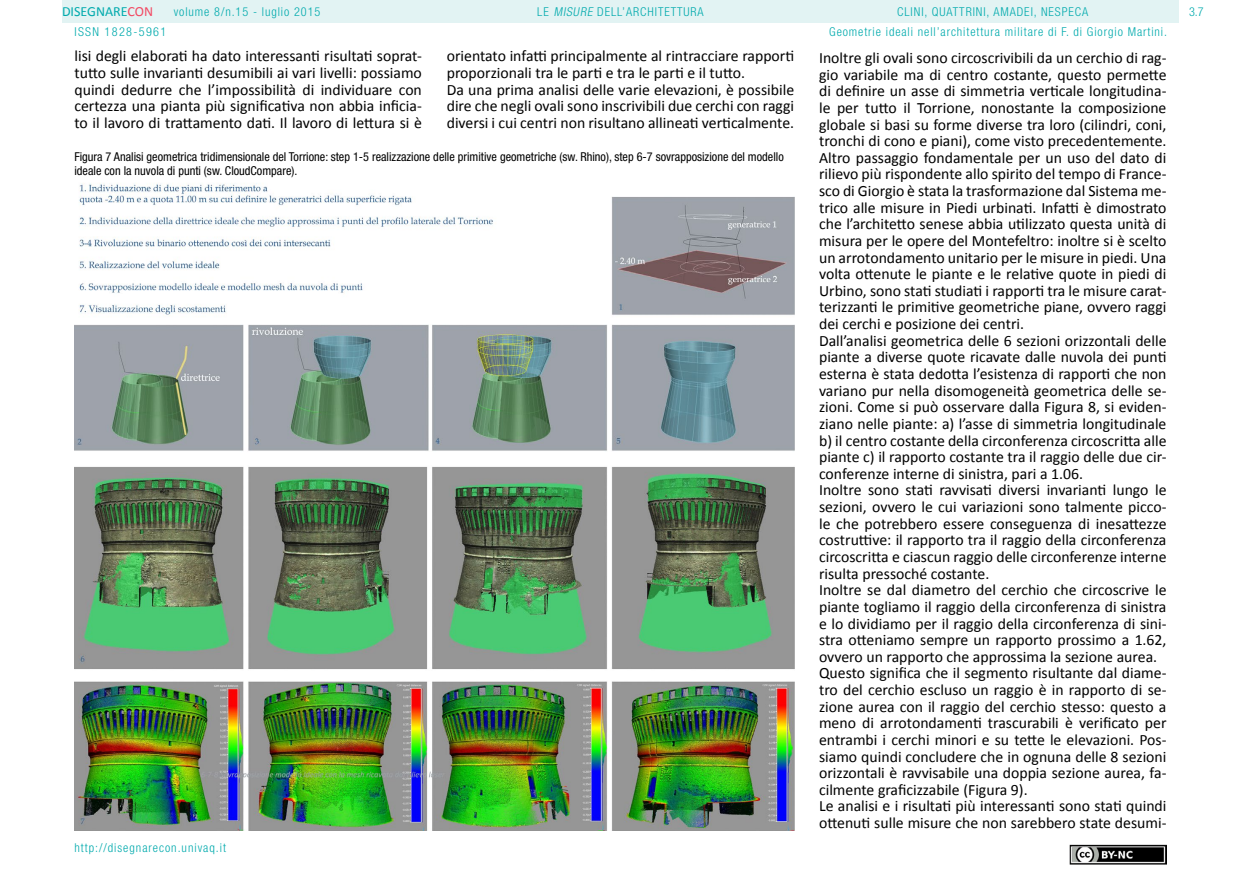
<style>
.page{position:relative;width:1241px;height:893px;background:#fff}
.page>*{position:absolute;margin:0;border:0;box-sizing:border-box;transform-origin:0 0}
.t1{font:15.75px/16.6px "Calibri";color:#000}
.t2{font:14px "Calibri";color:#00aaad}
.t3{font:condensed 12.25px/14px "Helvetica Neue LT Std";color:#000}
.t4{font:300 condensed 12.25px/19.4px "Helvetica Neue LT Std";letter-spacing:.075em;color:#00aaad}
.t5{font:300 condensed 12.25px "Helvetica Neue LT Std";letter-spacing:.11em;color:#00aaad}
.s1{color:#f24862}
.s2{font-style:italic}
</style>
<div class="page">
<div style="left:62px;top:0;width:1116px;height:23px;background:#e2f3f3"></div>
<img style="left:1069px;top:845px;width:97px;height:19px">
<img style="left:74px;top:183px;width:720px;height:648px">
<p class="t2" style="left:62px;top:3px;width:93px">DISEGNARE<span class="s1">CON</span></p>
<p class="t4" style="left:897px;top:2px;width:13px">Clini</p>
<p class="t4" style="left:924px;top:2px;width:22px">, quattrini</p>
<p class="t4" style="left:986px;top:2px;width:15px">, amadei</p>
<p class="t4" style="left:174px;top:2px;width:148px">volume 8/n.15 - luglio 2015</p>
<p class="t4" style="left:537px;top:2px;width:168px">LE <span class="s2">MISURE</span> DELL’ARCHITETTURA</p>
<p class="t4" style="left:1188px;top:2px;width:16px">3.7</p>
<p class="t4" style="left:829px;top:2px;width:339px;text-indent:205px">, nespeca<br>Geometrie ideali nell’architettura militare di F. di Giorgio Martini.</p>
<p class="t5" style="left:74px;top:24px;width:93px">ISSN 1828-5961</p>
<p class="t1" style="left:74px;top:47px;width:349px;text-align:justify">lisi degli elaborati ha dato interessanti risultati soprat&shy;tutto sulle invarianti desumibili ai vari livelli: possiamo quindi dedurre che l’impossibilità di individuare con certezza una pianta più significativa non abbia inficia&shy;to il lavoro di trattamento dati. Il lavoro di lettura si è</p>
<p class="t1" style="left:446px;top:47px;width:349px">orientato infatti principalmente al rintracciare rapporti proporzionali tra le parti e tra le parti e il tutto.<br>Da una prima analisi delle varie elevazioni, è possibile dire che negli ovali sono inscrivibili due cerchi con raggi diversi i cui centri non risultano allineati verticalmente.</p>
<p class="t1" style="left:819px;top:49px;width:349px">Inoltre gli ovali sono circoscrivibili da un cerchio di rag&shy;gio variabile ma di centro costante, questo permette di definire un asse di simmetria verticale longitudina&shy;le per tutto il Torrione, nonostante la composizione globale si basi su forme diverse tra loro (cilindri, coni, tronchi di cono e piani), come visto precedentemente.<br>Altro passaggio fondamentale per un uso del dato di rilievo più rispondente allo spirito del tempo di France&shy;sco di Giorgio è stata la trasformazione dal Sistema me&shy;trico alle misure in Piedi urbinati. Infatti è dimostrato che l’architetto senese abbia utilizzato questa unità di misura per le opere del Montefeltro: inoltre si è scelto un arrotondamento unitario per le misure in piedi. Una volta ottenute le piante e le relative quote in piedi di Urbino, sono stati studiati i rapporti tra le misure carat&shy;terizzanti le primitive geometriche piane, ovvero raggi dei cerchi e posizione dei centri.<br>Dall’analisi geometrica delle 6 sezioni orizzontali delle piante a diverse quote ricavate dalle nuvola dei punti esterna è stata dedotta l’esistenza di rapporti che non variano pur nella disomogeneità geometrica delle se&shy;zioni. Come si può osservare dalla Figura 8, si eviden&shy;ziano nelle piante: a) l’asse di simmetria longitudinale b) il centro costante della circonferenza circoscritta alle piante c) il rapporto costante tra il raggio delle due cir&shy;conferenze interne di sinistra, pari a 1.06.<br>Inoltre sono stati ravvisati diversi invarianti lungo le sezioni, ovvero le cui variazioni sono talmente picco&shy;le che potrebbero essere conseguenza di inesattezze costruttive: il rapporto tra il raggio della circonferenza circoscritta e ciascun raggio delle circonferenze interne risulta pressoché costante.<br>Inoltre se dal diametro del cerchio che circoscrive le piante togliamo il raggio della circonferenza di sinistra e lo dividiamo per il raggio della circonferenza di sini&shy;stra otteniamo sempre un rapporto prossimo a 1.62, ovvero un rapporto che approssima la sezione aurea.<br>Questo significa che il segmento risultante dal diame&shy;tro del cerchio escluso un raggio è in rapporto di se&shy;zione aurea con il raggio del cerchio stesso: questo a meno di arrotondamenti trascurabili è verificato per entrambi i cerchi minori e su tette le elevazioni. Pos&shy;siamo quindi concludere che in ognuna delle 8 sezioni orizzontali è ravvisabile una doppia sezione aurea, fa&shy;cilmente graficizzabile (Figura 9).<br>Le analisi e i risultati più interessanti sono stati quindi ottenuti sulle misure che non sarebbero state desumi-</p>
<p class="t3" style="left:74px;top:150px;width:710px">Figura 7 Analisi geometrica tridimensionale del Torrione: step 1-5 realizzazione delle primitive geometriche (sw. Rhino), step 6-7 sovrapposizione del modello ideale con la nuvola di punti (sw. CloudCompare).</p>
<p class="t4" style="left:74px;top:838px;width:153px">http://disegnarecon.univaq.it</p>
</div>
